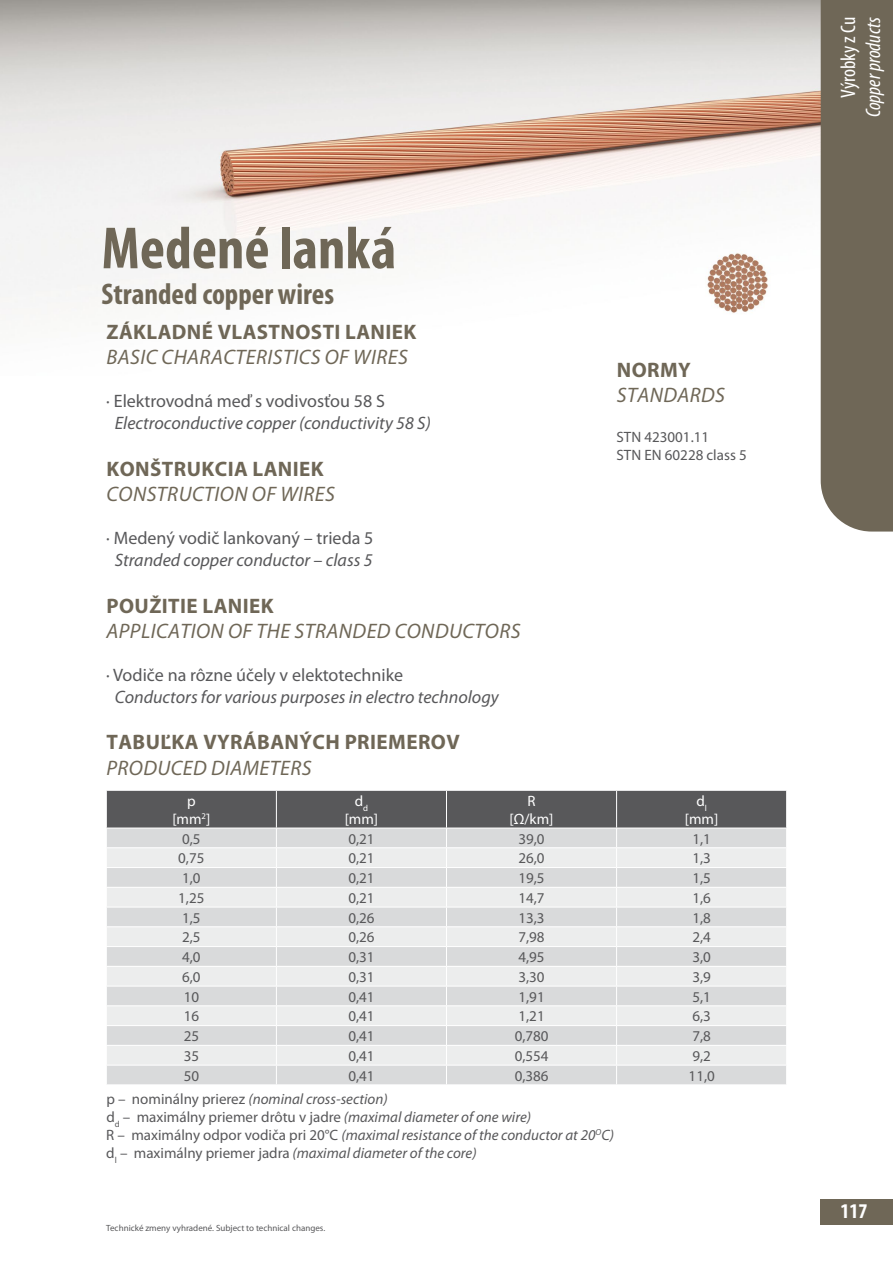
<style>
.page{position:relative;width:893px;height:1263px;background:#fff}
.page>*{position:absolute;margin:0;border:0;box-sizing:border-box;transform-origin:0 0}
.t1{font:700 condensed 60px "Myriad Pro";color:#6f6757}
.t2{font:700 condensed 30px "Myriad Pro";color:#6f6757}
.t3{font:italic 21px "Myriad Pro";letter-spacing:.02em;color:#6f6757}
.t4{font:700 21px "Myriad Pro";letter-spacing:.02em;color:#6f6757}
.t5{font:italic condensed 21px "Myriad Pro";color:#fff}
.t6{font:condensed 21px "Myriad Pro";color:#fff}
.t7{font:700 condensed 21px "Myriad Pro";color:#fff}
.t8{font:italic 18px "Myriad Pro";color:#58585a}
.t9{font:18px "Myriad Pro";color:#58585a}
.t10{font:italic 15px/18px "Myriad Pro";color:#58585a}
.t11{font:15px/18px "Myriad Pro";color:#58585a}
.t12{font:15px/18px "Myriad Pro";color:#fff;text-align:center}
.t13{font:9px "Myriad Pro";color:#58585a}
.s1{font-style:normal}
</style>
<div class="page">
<img style="left:0;top:0;width:821px;height:375px">
<div style="left:821px;top:0;width:72px;height:531px;background:#6f6757"></div>
<div style="left:821px;top:1199px;width:72px;height:25px;background:#6f6757"></div>
<svg style="left:106px;top:790px;width:681px;height:294px;background:#d2d3d3"></svg>
<h1 class="t1" style="left:102px;top:215px;width:296px">Medené lanká</h1>
<h2 class="t2" style="left:102px;top:278px;width:234px">Stranded copper wires</h2>
<h3 class="t4" style="left:107px;top:320px;width:311px">ZÁKLADNÉ VLASTNOSTI LANIEK</h3>
<h3 class="t3" style="left:107px;top:346px;width:303px">BASIC CHARACTERISTICS OF WIRES</h3>
<p class="t9" style="left:106px;top:391px;width:280px">· Elektrovodná meď s vodivosťou 58 S</p>
<p class="t8" style="left:115px;top:413px;width:317px">Electroconductive copper (conductivity 58 S)</p>
<h3 class="t4" style="left:107px;top:457px;width:219px">KONŠTRUKCIA LANIEK</h3>
<h3 class="t3" style="left:107px;top:483px;width:230px">CONSTRUCTION OF WIRES</h3>
<p class="t9" style="left:106px;top:528px;width:269px">· Medený vodič lankovaný – trieda 5</p>
<p class="t8" style="left:115px;top:550px;width:259px">Stranded copper conductor – class 5</p>
<h3 class="t4" style="left:107px;top:594px;width:169px">POUŽITIE LANIEK</h3>
<h3 class="t3" style="left:107px;top:619px;width:416px">APPLICATION OF THE STRANDED CONDUCTORS</h3>
<p class="t9" style="left:106px;top:665px;width:298px">· Vodiče na rôzne účely v elektotechnike</p>
<p class="t8" style="left:115px;top:687px;width:385px">Conductors for various purposes in electro technology</p>
<h3 class="t4" style="left:107px;top:730px;width:355px">TABUĽKA VYRÁBANÝCH PRIEMEROV</h3>
<h3 class="t3" style="left:107px;top:756px;width:207px">PRODUCED DIAMETERS</h3>
<p class="t12" style="left:172px;top:792px;width:40px">p [mm<sup>2</sup>]</p>
<p class="t12" style="left:345px;top:792px;width:35px">d<sub>d </sub>[mm]</p>
<p class="t12" style="left:509px;top:792px;width:46px">R [Ω/km]</p>
<p class="t12" style="left:685px;top:792px;width:35px">d<sub>l </sub>[mm]</p>
<p class="t11" style="left:182px;top:830px;width:20px">0,5</p>
<p class="t11" style="left:348px;top:830px;width:28px">0,21</p>
<p class="t11" style="left:518px;top:830px;width:28px">39,0</p>
<p class="t11" style="left:692px;top:830px;width:20px">1,1</p>
<p class="t11" style="left:178px;top:849px;width:28px">0,75</p>
<p class="t11" style="left:348px;top:849px;width:28px">0,21</p>
<p class="t11" style="left:518px;top:849px;width:28px">26,0</p>
<p class="t11" style="left:692px;top:849px;width:20px">1,3</p>
<p class="t11" style="left:182px;top:869px;width:20px">1,0</p>
<p class="t11" style="left:348px;top:869px;width:28px">0,21</p>
<p class="t11" style="left:518px;top:869px;width:28px">19,5</p>
<p class="t11" style="left:692px;top:869px;width:20px">1,5</p>
<p class="t11" style="left:178px;top:889px;width:28px">1,25</p>
<p class="t11" style="left:348px;top:889px;width:28px">0,21</p>
<p class="t11" style="left:518px;top:889px;width:28px">14,7</p>
<p class="t11" style="left:692px;top:889px;width:20px">1,6</p>
<p class="t11" style="left:182px;top:909px;width:20px">1,5</p>
<p class="t11" style="left:348px;top:909px;width:28px">0,26</p>
<p class="t11" style="left:518px;top:909px;width:28px">13,3</p>
<p class="t11" style="left:692px;top:909px;width:20px">1,8</p>
<p class="t11" style="left:182px;top:928px;width:20px">2,5</p>
<p class="t11" style="left:348px;top:928px;width:28px">0,26</p>
<p class="t11" style="left:518px;top:928px;width:28px">7,98</p>
<p class="t11" style="left:692px;top:928px;width:20px">2,4</p>
<p class="t11" style="left:182px;top:948px;width:20px">4,0</p>
<p class="t11" style="left:348px;top:948px;width:28px">0,31</p>
<p class="t11" style="left:518px;top:948px;width:28px">4,95</p>
<p class="t11" style="left:692px;top:948px;width:20px">3,0</p>
<p class="t11" style="left:182px;top:968px;width:20px">6,0</p>
<p class="t11" style="left:348px;top:968px;width:28px">0,31</p>
<p class="t11" style="left:518px;top:968px;width:28px">3,30</p>
<p class="t11" style="left:692px;top:968px;width:20px">3,9</p>
<p class="t11" style="left:184px;top:988px;width:17px">10</p>
<p class="t11" style="left:348px;top:988px;width:28px">0,41</p>
<p class="t11" style="left:518px;top:988px;width:28px">1,91</p>
<p class="t11" style="left:692px;top:988px;width:20px">5,1</p>
<p class="t11" style="left:184px;top:1007px;width:17px">16</p>
<p class="t11" style="left:348px;top:1007px;width:28px">0,41</p>
<p class="t11" style="left:518px;top:1007px;width:28px">1,21</p>
<p class="t11" style="left:692px;top:1007px;width:20px">6,3</p>
<p class="t11" style="left:184px;top:1027px;width:17px">25</p>
<p class="t11" style="left:348px;top:1027px;width:28px">0,41</p>
<p class="t11" style="left:515px;top:1027px;width:35px">0,780</p>
<p class="t11" style="left:692px;top:1027px;width:20px">7,8</p>
<p class="t11" style="left:184px;top:1047px;width:17px">35</p>
<p class="t11" style="left:348px;top:1047px;width:28px">0,41</p>
<p class="t11" style="left:515px;top:1047px;width:35px">0,554</p>
<p class="t11" style="left:692px;top:1047px;width:20px">9,2</p>
<p class="t11" style="left:184px;top:1067px;width:17px">50</p>
<p class="t11" style="left:348px;top:1067px;width:28px">0,41</p>
<p class="t11" style="left:515px;top:1067px;width:35px">0,386</p>
<p class="t11" style="left:689px;top:1067px;width:28px">11,0</p>
<p class="t10" style="left:106px;top:1090px;width:509px"><span class="s1">p – nominálny prierez</span> (nominal cross-section)<br><span class="s1">d</span><sub>d</sub> <span class="s1">– maximálny priemer drôtu v jadre</span> (maximal diameter of one wire)<br><span class="s1">R – maximálny odpor vodiča pri 20°C</span> (maximal resistance of the conductor at 20<sup>O</sup>C) <span class="s1">d</span><sub>l</sub> <span class="s1">– maximálny priemer jadra</span> (maximal diameter of the core)</p>
<h3 class="t4" style="left:617px;top:358px;width:76px">NORMY</h3>
<h3 class="t3" style="left:617px;top:384px;width:110px">STANDARDS</h3>
<p class="t11" style="left:617px;top:428px;width:132px">STN 423001.11<br>STN EN 60228 class 5</p>
<p class="t13" style="left:106px;top:1223px;width:220px">Technické zmeny vyhradené. Subject to technical changes.</p>
<h3 class="t6" style="left:837px;top:98px;width:82px;rotate:-90deg">Výrobky z Cu</h3>
<h3 class="t5" style="left:862px;top:117px;width:102px;rotate:-90deg">Copper products</h3>
<h3 class="t7" style="left:841px;top:1199px;width:28px">117</h3>
</div>
